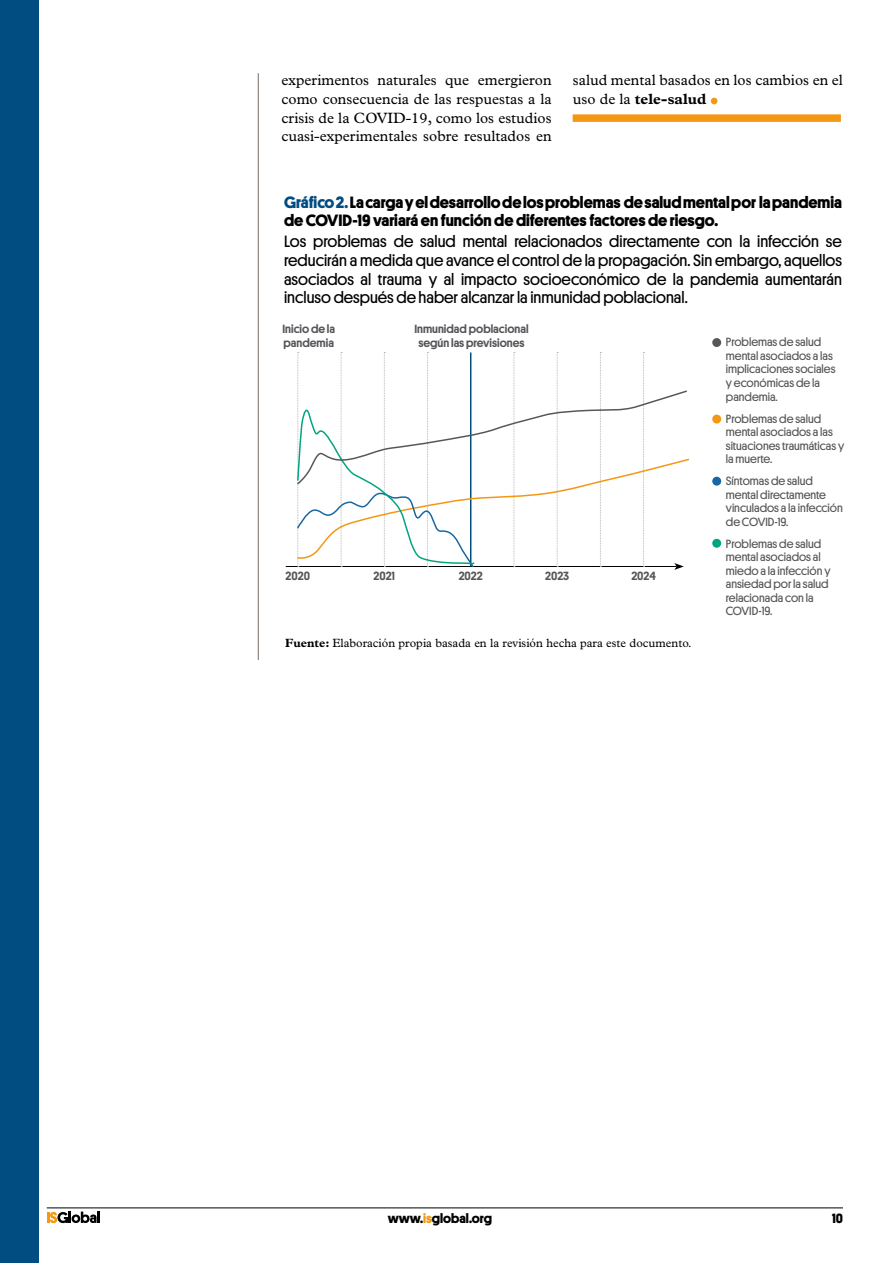
<style>
.page{position:relative;width:893px;height:1263px;background:#fff}
.page>*{position:absolute;margin:0;border:0;box-sizing:border-box;transform-origin:0 0}
.text_base{font:54px "Plantin";color:#f49712}
.text_base-2{font:16.5px/18.8px "Platform";color:#000;text-align:justify}
.text_base-3{font:700 16.5px/18.8px "Platform";color:#000}
.text_base-4{font:15px/18.8px "Plantin";color:#000;text-align:justify}
.t1{font:700 13.5px "Platform";color:#000}
.t2{font:12px/13.5px "Platform";color:#575756}
.Text{font:500 12px/13.5px "Platform";color:#55565a}
.text_base-5{font:12px "Plantin";color:#000}
.s1{font-weight:700}
.s2{color:#014d81}
.s3{color:#f49712}
</style>
<div class="page">
<svg style="left:47px;top:1211px;width:53px;height:12px"></svg>
<hr style="left:47px;top:1207px;width:796px;height:1px;background:#000">
<div style="left:0;top:0;width:38px;height:1263px;background:#014d81"></div>
<hr style="left:286px;top:566px;width:391px;height:1px;background:#000">
<svg style="left:297px;top:352px;width:393px;height:218px"></svg>
<div style="left:712px;top:338px;width:9px;height:9px;background:#575756;border-radius:50%"></div>
<div style="left:712px;top:415px;width:9px;height:8px;background:#f49712;border-radius:50%"></div>
<div style="left:712px;top:477px;width:9px;height:9px;background:#1767a4;border-radius:50%"></div>
<div style="left:712px;top:539px;width:9px;height:9px;background:#00a57e;border-radius:50%"></div>
<hr style="left:258px;top:73px;width:1px;height:587px;background:#867b77">
<div style="left:573px;top:114px;width:268px;height:8px;background:#f49712"></div>
<p class="text_base-4" style="left:281px;top:70px;width:272px">experimentos naturales que emergieron como consecuencia de las respuestas a la crisis de la COVID-19, como los estudios cuasi-experimentales sobre resultados en</p>
<p class="text_base-4" style="left:573px;top:70px;width:272px">salud mental basados en los cambios en el uso de la <span class="s1">tele-salud</span></p>
<p class="text_base" style="left:706px;top:55px;width:17px">.</p>
<p class="text_base-3" style="left:284px;top:191px;width:559px"><span class="s2">Gráfico 2.</span> La carga y el desarrollo de los problemas de salud mental por la pandemia de COVID-19 variará en función de diferentes factores de riesgo.</p>
<p class="text_base-2" style="left:284px;top:231px;width:559px">Los problemas de salud mental relacionados directamente con la infección se reducirán a medida que avance el control de la propagación. Sin embargo, aquellos asociados al trauma y al impacto socioeconómico de la pandemia aumentarán incluso después de haber alcanzar la inmunidad poblacional.</p>
<p class="Text" style="left:282px;top:322px;width:54px">Inicio de la pandemia</p>
<p class="Text" style="left:414px;top:322px;width:116px;text-align:center">Inmunidad poblacional según las previsiones</p>
<p class="Text" style="left:286px;top:568px;width:26px">2020</p>
<p class="Text" style="left:374px;top:568px;width:23px">2021</p>
<p class="Text" style="left:459px;top:568px;width:26px">2022</p>
<p class="Text" style="left:545px;top:568px;width:26px">2023</p>
<p class="Text" style="left:631px;top:568px;width:26px">2024</p>
<p class="text_base-5" style="left:285px;top:636px;width:408px"><span class="s1">Fuente:</span> Elaboración propia basada en la revisión hecha para este documento.</p>
<p class="t2" style="left:726px;top:335px;width:111px">Problemas de salud mental asociados a las implicaciones sociales y económicas de la pandemia.</p>
<p class="t2" style="left:726px;top:411px;width:120px">Problemas de salud mental asociados a las situaciones traumáticas y la muerte.</p>
<p class="t2" style="left:726px;top:473px;width:119px">Síntomas de salud mental directamente vinculados a la infección de COVID-19.</p>
<p class="t2" style="left:726px;top:536px;width:106px">Problemas de salud mental asociados al miedo a la infección y ansiedad por la salud relacionada con la<br>COVID-19.</p>
<p class="t1" style="left:388px;top:1208px;width:106px">www.<span class="s3">is</span>global.org</p>
<p class="t1" style="left:832px;top:1208px;width:13px">10</p>
</div>
